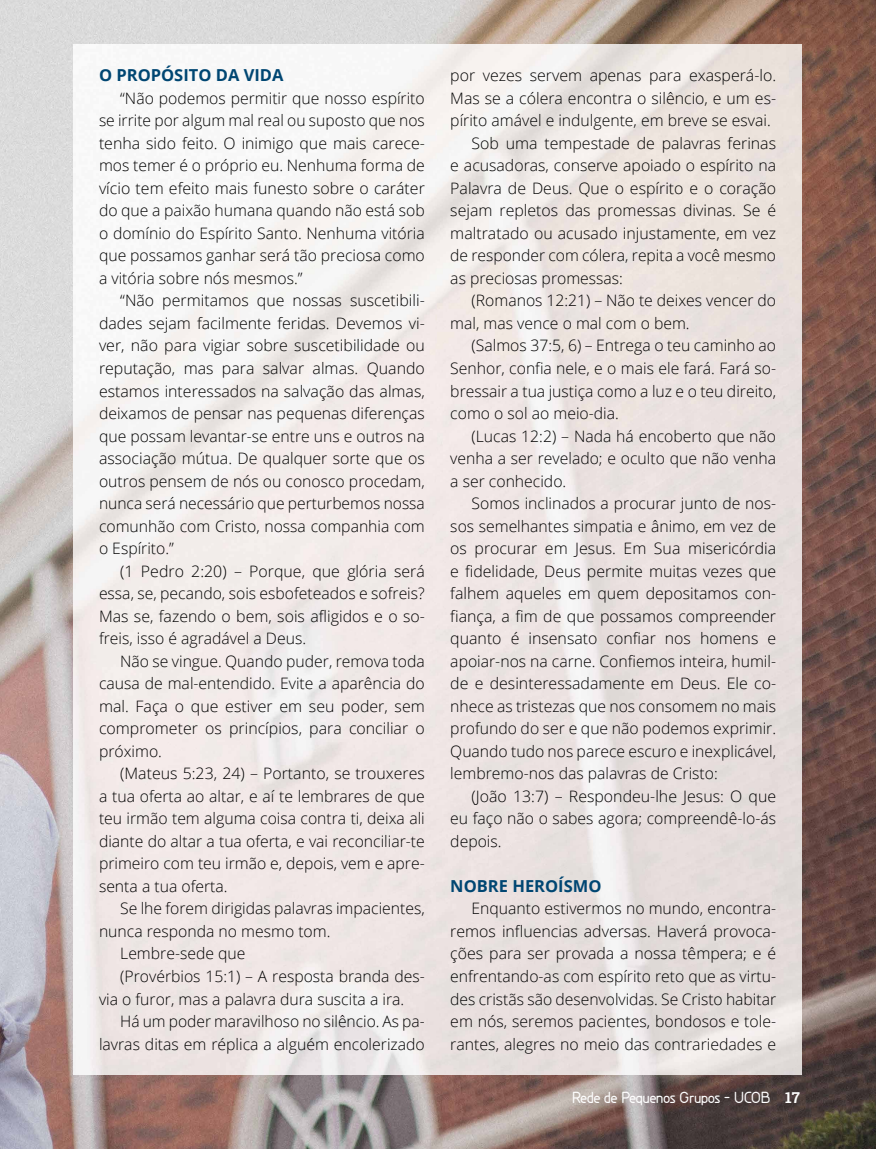
<style>
.page{position:relative;width:876px;height:1149px;background:#fff}
.page>*{position:absolute;margin:0;border:0;box-sizing:border-box;transform-origin:0 0}
.t1{font:700 16.5px "Open Sans";color:#004672}
.t2{font:300 15.75px/22.5px "Open Sans";color:#000;text-align:justify}
.t3{font:700 15px "Greyscale Basic";letter-spacing:-.05em;color:#fff}
.s1{font-family:"Roboto Slab"}
</style>
<div class="page">
<img style="left:0;top:0;width:876px;height:1148px">
<img style="left:74px;top:45px;width:727px;height:1029px">
<p class="t1" style="left:99px;top:64px;width:186px">O PROPÓSITO DA VIDA</p>
<p class="t2" style="left:99px;top:86px;width:327px;text-indent:21px">“Não podemos permitir que nosso espírito se irrite por algum mal real ou suposto que nos tenha sido feito. O inimigo que mais carece&shy;mos temer é o próprio eu. Nenhuma forma de vício tem efeito mais funesto sobre o caráter do que a paixão humana quando não está sob o domínio do Espírito Santo. Nenhuma vitória que possamos ganhar será tão preciosa como a vitória sobre nós mesmos.”</p>
<p class="t2" style="left:99px;top:289px;width:327px;text-indent:21px">“Não permitamos que nossas suscetibili&shy;dades sejam facilmente feridas. Devemos vi&shy;ver, não para vigiar sobre suscetibilidade ou reputação, mas para salvar almas. Quando estamos interessados na salvação das almas, deixamos de pensar nas pequenas diferenças que possam levantar-se entre uns e outros na associação mútua. De qualquer sorte que os outros pensem de nós ou conosco procedam, nunca será necessário que perturbemos nossa comunhão com Cristo, nossa companhia com o Espírito.”</p>
<p class="t2" style="left:99px;top:559px;width:327px;text-indent:21px">(1 Pedro 2:20) – Porque, que glória será essa, se, pecando, sois esbofeteados e sofreis?<br>Mas se, fazendo o bem, sois afligidos e o so&shy;freis, isso é agradável a Deus.</p>
<p class="t2" style="left:99px;top:649px;width:327px;text-indent:21px">Não se vingue. Quando puder, remova toda causa de mal-entendido. Evite a aparência do mal. Faça o que estiver em seu poder, sem comprometer os princípios, para conciliar o próximo.</p>
<p class="t2" style="left:99px;top:761px;width:327px;text-indent:21px">(Mateus 5:23, 24) – Portanto, se trouxeres a tua oferta ao altar, e aí te lembrares de que teu irmão tem alguma coisa contra ti, deixa ali diante do altar a tua oferta, e vai reconciliar-te primeiro com teu irmão e, depois, vem e apre&shy;senta a tua oferta.</p>
<p class="t2" style="left:120px;top:896px;width:306px">Se lhe forem dirigidas palavras impacientes,</p>
<p class="t2" style="left:99px;top:919px;width:233px">nunca responda no mesmo tom.</p>
<p class="t2" style="left:120px;top:941px;width:127px">Lembre-sede que</p>
<p class="t2" style="left:120px;top:964px;width:306px">(Provérbios 15:1) – A resposta branda des-</p>
<p class="t2" style="left:99px;top:986px;width:307px">via o furor, mas a palavra dura suscita a ira.</p>
<p class="t2" style="left:120px;top:1009px;width:306px">Há um poder maravilhoso no silêncio. As pa-</p>
<p class="t2" style="left:99px;top:1031px;width:327px">lavras ditas em réplica a alguém encolerizado</p>
<p class="t2" style="left:450px;top:64px;width:327px">por vezes servem apenas para exasperá-lo.</p>
<p class="t2" style="left:450px;top:86px;width:327px">Mas se a cólera encontra o silêncio, e um es-</p>
<p class="t2" style="left:450px;top:109px;width:322px">pírito amável e indulgente, em breve se esvai.</p>
<p class="t2" style="left:472px;top:131px;width:306px">Sob uma tempestade de palavras ferinas</p>
<p class="t2" style="left:450px;top:154px;width:327px">e acusadoras, conserve apoiado o espírito na</p>
<p class="t2" style="left:450px;top:176px;width:327px">Palavra de Deus. Que o espírito e o coração</p>
<p class="t2" style="left:450px;top:199px;width:327px">sejam repletos das promessas divinas. Se é</p>
<p class="t2" style="left:450px;top:221px;width:327px">maltratado ou acusado injustamente, em vez</p>
<p class="t2" style="left:450px;top:244px;width:327px">de responder com cólera, repita a você mesmo</p>
<p class="t2" style="left:450px;top:266px;width:174px">as preciosas promessas:</p>
<p class="t2" style="left:472px;top:289px;width:306px">(Romanos 12:21) – Não te deixes vencer do</p>
<p class="t2" style="left:450px;top:311px;width:241px">mal, mas vence o mal com o bem.</p>
<p class="t2" style="left:472px;top:334px;width:306px">(Salmos 37:5, 6) – Entrega o teu caminho ao</p>
<p class="t2" style="left:450px;top:356px;width:327px">Senhor, confia nele, e o mais ele fará. Fará so-</p>
<p class="t2" style="left:450px;top:379px;width:327px">bressair a tua justiça como a luz e o teu direito,</p>
<p class="t2" style="left:450px;top:401px;width:170px">como o sol ao meio-dia.</p>
<p class="t2" style="left:472px;top:424px;width:306px">(Lucas 12:2) – Nada há encoberto que não</p>
<p class="t2" style="left:450px;top:446px;width:327px">venha a ser revelado; e oculto que não venha</p>
<p class="t2" style="left:450px;top:469px;width:117px">a ser conhecido.</p>
<p class="t2" style="left:472px;top:491px;width:306px">Somos inclinados a procurar junto de nos-</p>
<p class="t2" style="left:450px;top:514px;width:327px">sos semelhantes simpatia e ânimo, em vez de</p>
<p class="t2" style="left:450px;top:536px;width:327px">os procurar em Jesus. Em Sua misericórdia</p>
<p class="t2" style="left:450px;top:559px;width:327px">e fidelidade, Deus permite muitas vezes que</p>
<p class="t2" style="left:450px;top:581px;width:327px">falhem aqueles em quem depositamos con-</p>
<p class="t2" style="left:450px;top:604px;width:327px">fiança, a fim de que possamos compreender</p>
<p class="t2" style="left:450px;top:626px;width:327px">quanto é insensato confiar nos homens e</p>
<p class="t2" style="left:450px;top:649px;width:327px">apoiar-nos na carne. Confiemos inteira, humil-</p>
<p class="t2" style="left:450px;top:671px;width:327px">de e desinteressadamente em Deus. Ele co-</p>
<p class="t2" style="left:450px;top:694px;width:327px">nhece as tristezas que nos consomem no mais</p>
<p class="t2" style="left:450px;top:716px;width:327px">profundo do ser e que não podemos exprimir.</p>
<p class="t2" style="left:450px;top:739px;width:327px">Quando tudo nos parece escuro e inexplicável,</p>
<p class="t2" style="left:450px;top:761px;width:269px">lembremo-nos das palavras de Cristo:</p>
<p class="t2" style="left:472px;top:784px;width:306px">(João 13:7) – Respondeu-lhe Jesus: O que</p>
<p class="t2" style="left:450px;top:806px;width:327px">eu faço não o sabes agora; compreendê-lo-ás</p>
<p class="t2" style="left:450px;top:829px;width:53px">depois.</p>
<p class="t1" style="left:450px;top:874px;width:153px">NOBRE HEROÍSMO</p>
<p class="t2" style="left:450px;top:896px;width:327px;text-indent:21px">Enquanto estivermos no mundo, encontra&shy;remos influencias adversas. Haverá provoca&shy;ções para ser provada a nossa têmpera; e é enfrentando-as com espírito reto que as virtu&shy;des cristãs são desenvolvidas. Se Cristo habitar em nós, seremos pacientes, bondosos e tole&shy;rantes, alegres no meio das contrariedades e</p>
<p class="t3" style="left:572px;top:1087px;width:229px">Rede de Pequenos Grupos – UCOB <span class="s1">17</span></p>
</div>
